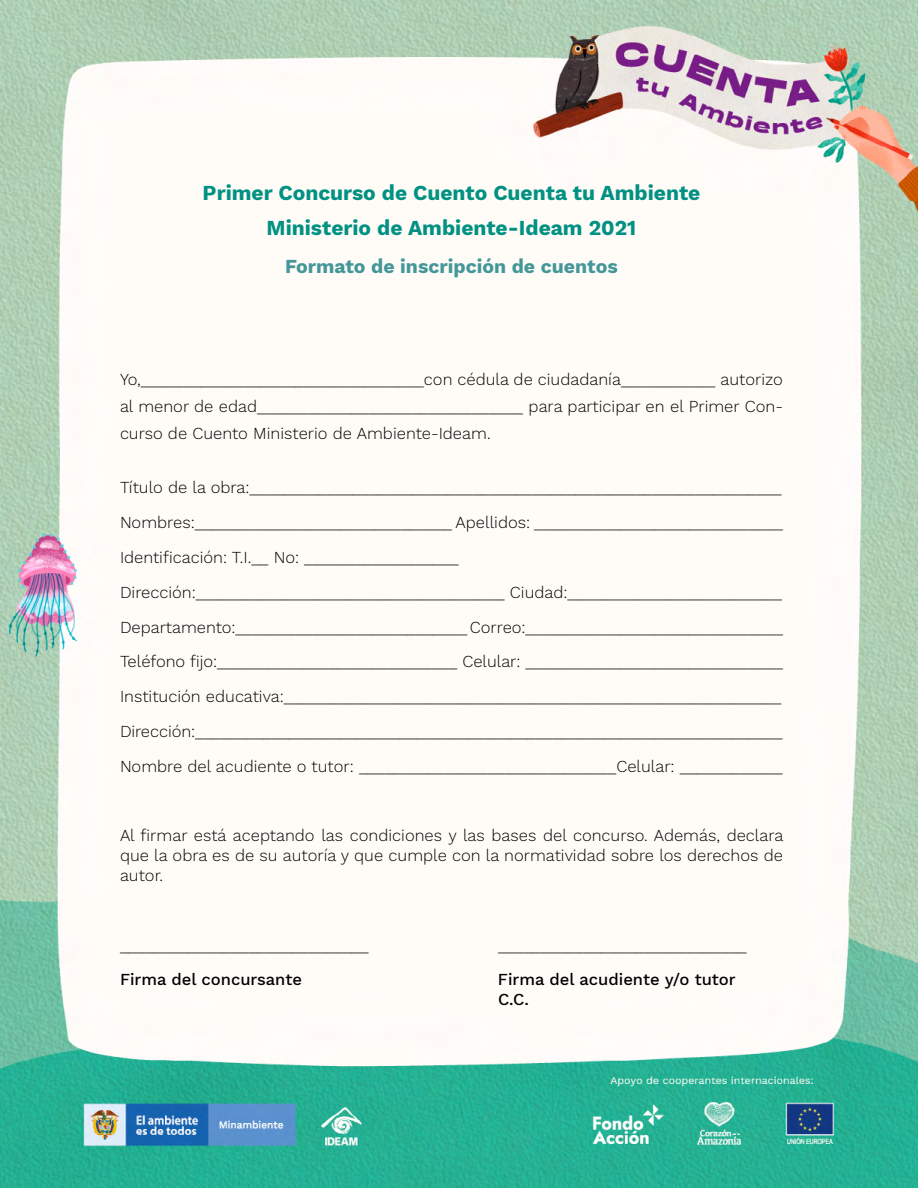
<style>
.page{position:relative;width:918px;height:1188px;background:#fff}
.page>*{position:absolute;margin:0;border:0;box-sizing:border-box;transform-origin:0 0}
.t1{font:700 21px/34.5px "Work Sans";color:#009182;text-align:center}
.t2{font:700 19.5px "Work Sans";color:#449798}
.t3{font:300 16.5px/34.8px "Work Sans";color:#000;text-align:justify}
.t4{font:500 16.5px/19.8px "Work Sans";color:#000}
</style>
<div class="page">
<img style="left:0;top:0;width:918px;height:1188px">
<p class="t1" style="left:203px;top:175px;width:499px">Primer Concurso de Cuento Cuenta tu Ambiente<br>Ministerio de Ambiente-Ideam 2021</p>
<p class="t2" style="left:285px;top:252px;width:334px">Formato de inscripción de cuentos</p>
<p class="t3" style="left:120px;top:366px;width:665px;line-height:27px">Yo,_________________________________con cédula de ciudadanía___________ autorizo al menor de edad_______________________________ para participar en el Primer Con&shy;curso de Cuento Ministerio de Ambiente-Ideam.</p>
<p class="t3" style="left:120px;top:471px;width:665px;text-align:left">Título de la obra:______________________________________________________________ Nombres:______________________________ Apellidos: _____________________________ Identificación: T.I.__ No: __________________ Dirección:____________________________________ Ciudad:_________________________ Departamento:___________________________ Correo:______________________________ Teléfono fijo:____________________________ Celular: ______________________________ Institución educativa:__________________________________________________________ Dirección:_____________________________________________________________________ Nombre del acudiente o tutor: ______________________________Celular: ____________</p>
<p class="t3" style="left:120px;top:827px;width:665px;line-height:19.8px">Al firmar está aceptando las condiciones y las bases del concurso. Además, declara que la obra es de su autoría y que cumple con la normatividad sobre los derechos de autor.</p>
<p class="t3" style="left:120px;top:928px;width:250px">_____________________________</p>
<p class="t3" style="left:498px;top:928px;width:250px">_____________________________</p>
<p class="t4" style="left:120px;top:971px;width:184px">Firma del concursante</p>
<p class="t4" style="left:498px;top:971px;width:239px">Firma del acudiente y/o tutor<br>C.C.</p>
</div>
